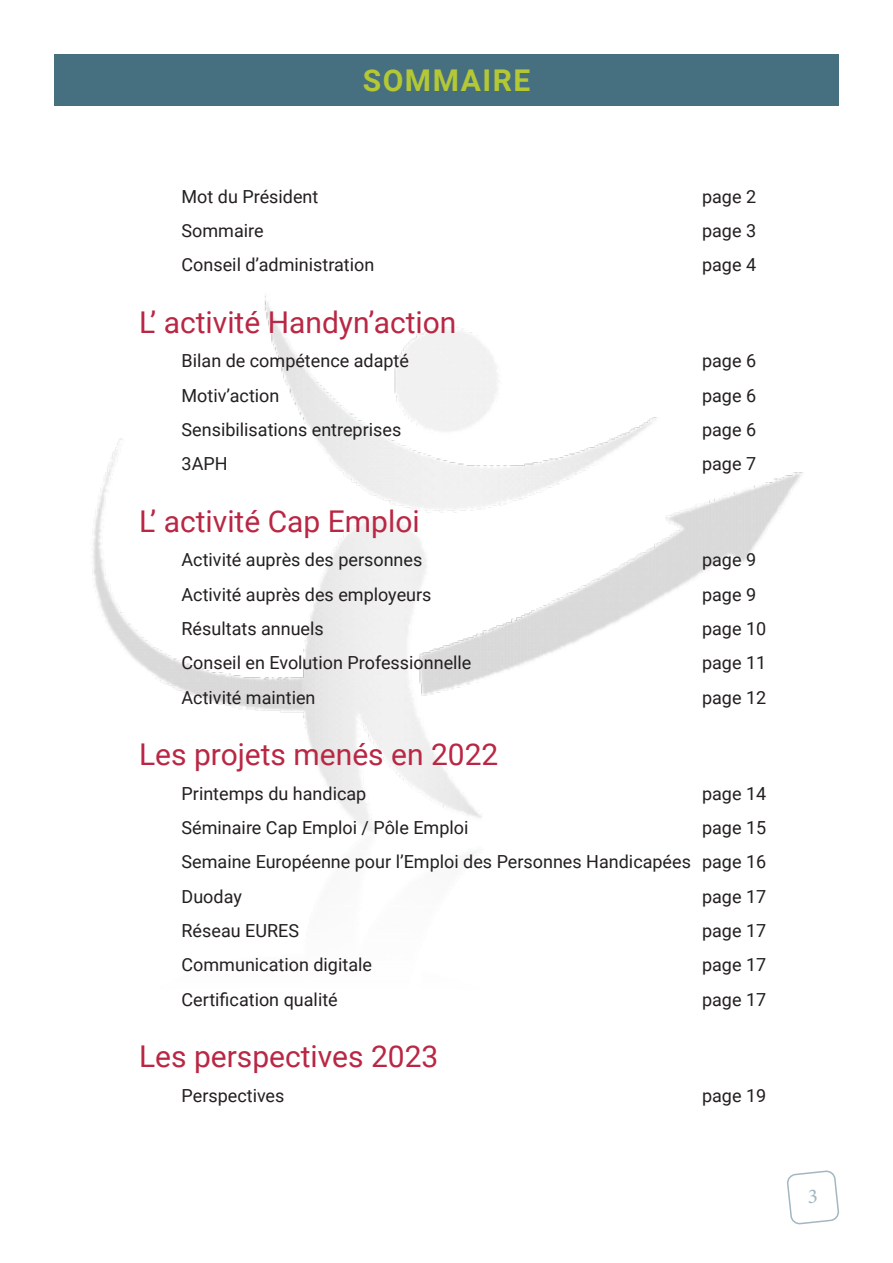
<style>
.page{position:relative;width:893px;height:1263px;background:#fff}
.page>*{position:absolute;margin:0;border:0;box-sizing:border-box;transform-origin:0 0}
.t1{font:30px "Roboto";color:#b92744}
.t2{font:700 30px "Roboto";letter-spacing:.05em;color:#b3c834}
.t3{font:21px "Minion Pro";color:#a2b7c0}
.t4{font:18px "Roboto";color:#231f20}
</style>
<div class="page">
<img style="left:92px;top:295px;width:711px;height:561px">
<svg style="left:787px;top:1171px;width:52px;height:53px"></svg>
<div style="left:54px;top:54px;width:785px;height:51px;background:#466f80"></div>
<p class="t2" style="left:363px;top:59px;width:169px">SOMMAIRE</p>
<p class="t4" style="left:182px;top:184px;width:138px">Mot du Président</p>
<p class="t4" style="left:702px;top:184px;width:56px">page 2</p>
<p class="t4" style="left:182px;top:218px;width:84px">Sommaire</p>
<p class="t4" style="left:702px;top:218px;width:56px">page 3</p>
<p class="t4" style="left:182px;top:252px;width:194px">Conseil d’administration</p>
<p class="t4" style="left:702px;top:252px;width:56px">page 4</p>
<p class="t1" style="left:139px;top:301px;width:319px">L’ activité Handyn’action</p>
<p class="t4" style="left:182px;top:348px;width:229px">Bilan de compétence adapté</p>
<p class="t4" style="left:702px;top:348px;width:56px">page 6</p>
<p class="t4" style="left:182px;top:383px;width:99px">Motiv’action</p>
<p class="t4" style="left:702px;top:383px;width:56px">page 6</p>
<p class="t4" style="left:182px;top:417px;width:221px">Sensibilisations entreprises</p>
<p class="t4" style="left:702px;top:417px;width:56px">page 6</p>
<p class="t4" style="left:182px;top:451px;width:48px">3APH</p>
<p class="t4" style="left:702px;top:451px;width:56px">page 7</p>
<p class="t1" style="left:139px;top:500px;width:282px">L’ activité Cap Emploi</p>
<p class="t4" style="left:182px;top:547px;width:242px">Activité auprès des personnes</p>
<p class="t4" style="left:702px;top:547px;width:56px">page 9</p>
<p class="t4" style="left:182px;top:582px;width:251px">Activité auprès des employeurs</p>
<p class="t4" style="left:702px;top:582px;width:56px">page 9</p>
<p class="t4" style="left:182px;top:616px;width:144px">Résultats annuels</p>
<p class="t4" style="left:702px;top:616px;width:66px">page 10</p>
<p class="t4" style="left:182px;top:650px;width:291px">Conseil en Evolution Professionnelle</p>
<p class="t4" style="left:702px;top:650px;width:66px">page 11</p>
<p class="t4" style="left:182px;top:685px;width:135px">Activité maintien</p>
<p class="t4" style="left:702px;top:685px;width:66px">page 12</p>
<p class="t1" style="left:139px;top:733px;width:361px">Les projets menés en 2022</p>
<p class="t4" style="left:182px;top:780px;width:186px">Printemps du handicap</p>
<p class="t4" style="left:702px;top:780px;width:66px">page 14</p>
<p class="t4" style="left:182px;top:815px;width:288px">Séminaire Cap Emploi / Pôle Emploi</p>
<p class="t4" style="left:702px;top:815px;width:66px">page 15</p>
<p class="t4" style="left:182px;top:849px;width:586px">Semaine Européenne pour l’Emploi des Personnes Handicapées page 16</p>
<p class="t4" style="left:182px;top:884px;width:62px">Duoday</p>
<p class="t4" style="left:702px;top:884px;width:66px">page 17</p>
<p class="t4" style="left:182px;top:918px;width:119px">Réseau EURES</p>
<p class="t4" style="left:702px;top:918px;width:66px">page 17</p>
<p class="t4" style="left:182px;top:952px;width:192px">Communication digitale</p>
<p class="t4" style="left:702px;top:952px;width:66px">page 17</p>
<p class="t4" style="left:182px;top:987px;width:158px">Certification qualité</p>
<p class="t4" style="left:702px;top:987px;width:66px">page 17</p>
<p class="t1" style="left:139px;top:1035px;width:301px">Les perspectives 2023</p>
<p class="t4" style="left:182px;top:1082px;width:104px">Perspectives</p>
<p class="t4" style="left:702px;top:1082px;width:66px">page 19</p>
<p class="t3" style="left:808px;top:1182px;width:12px">3</p>
</div>
